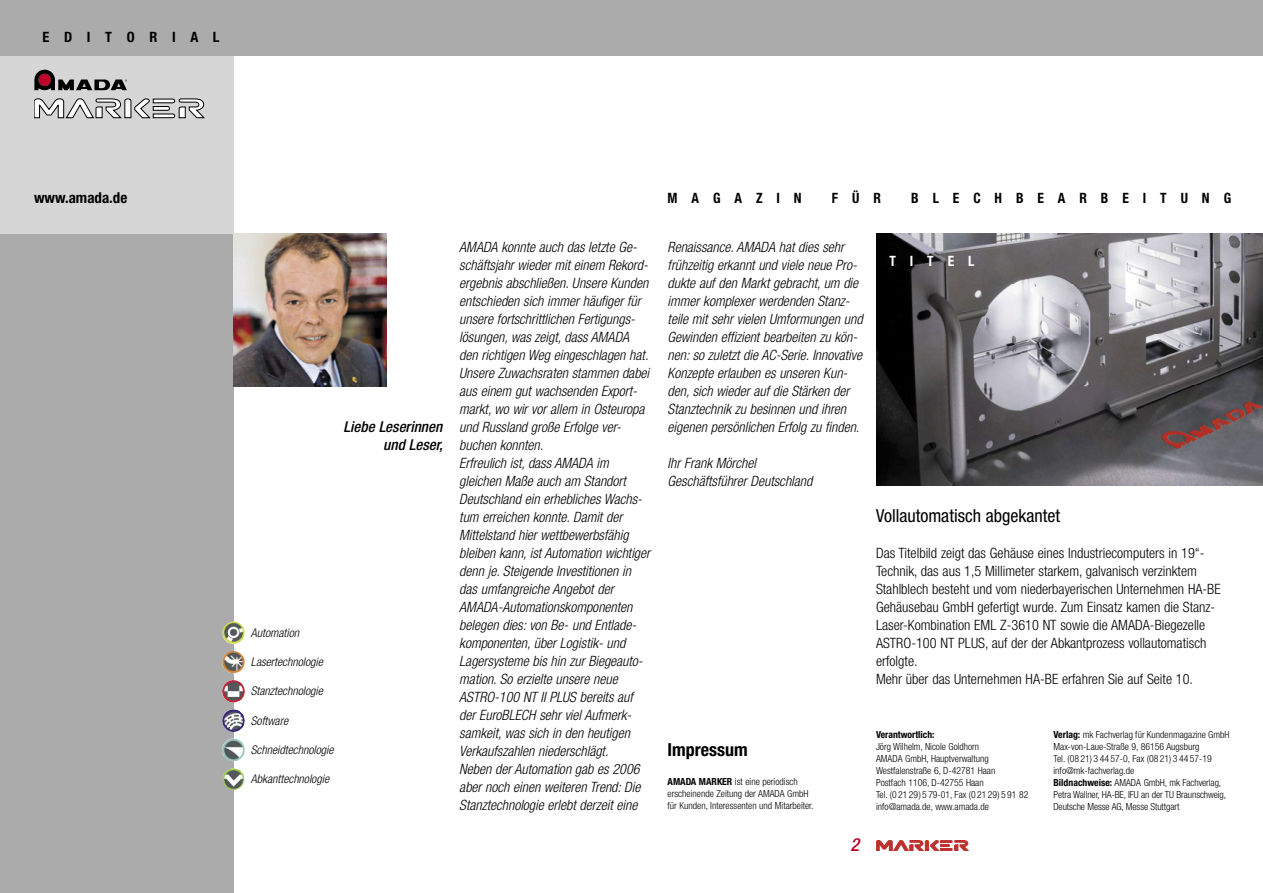
<style>
.page{position:relative;width:1263px;height:893px;background:#fff}
.page>*{position:absolute;margin:0;border:0;box-sizing:border-box;transform-origin:0 0}
.t1{font:condensed 18px "Helvetica Neue";color:#000}
.t2{font:700 condensed 18px "Helvetica Neue";color:#000}
.t3{font:italic 500 condensed 18px "Helvetica Neue";color:#bd002b}
.t4{font:italic 500 condensed 15px/18px "Helvetica Neue";color:#000;text-align:right}
.t5{font:700 condensed 15px "Helvetica Neue";color:#000}
.t6{font:italic 300 condensed 14.25px/18px "Helvetica Neue";color:#000}
.t7{font:300 condensed 14.25px/18px "Helvetica Neue";color:#000}
.t8{font:700 condensed 14.25px "Helvetica Neue";letter-spacing:1.03em;color:#000;scale:.95 1}
.t9{font:700 condensed 14.25px "Helvetica Neue";letter-spacing:1.03em;color:#000}
.t10{font:700 condensed 14.25px "Helvetica Neue";letter-spacing:1.03em;color:#fff;scale:.95 1}
.t11{font:italic 300 condensed 12px "Helvetica Neue";color:#000}
.t12{font:300 condensed 9.75px/12px "Helvetica Neue";color:#000}
.t13{font:700 condensed 9.75px "Helvetica Neue";color:#000}
.s1{font-weight:700}
</style>
<div class="page">
<div style="left:0;top:0;width:234px;height:893px;background:#d6d6d6"></div>
<div style="left:0;top:234px;width:234px;height:659px;background:#ababab"></div>
<img style="left:234px;top:234px;width:153px;height:153px">
<img style="left:876px;top:234px;width:387px;height:252px">
<svg style="left:876px;top:840px;width:92px;height:11px"></svg>
<svg style="left:34px;top:99px;width:170px;height:19px"></svg>
<svg style="left:34px;top:70px;width:93px;height:20px"></svg>
<img style="left:222px;top:622px;width:23px;height:52px">
<div style="left:0;top:0;width:1263px;height:55px;background:#ababab"></div>
<p class="t9" style="left:43px;top:28px;width:179px">EDITORIAL</p>
<p class="t5" style="left:34px;top:188px;width:95px">www.amada.de</p>
<p class="t4" style="left:344px;top:417px;width:101px">Liebe Leserinnen und Leser,</p>
<p class="t11" style="left:251px;top:626px;width:50px">Automation</p>
<p class="t11" style="left:251px;top:655px;width:74px">Lasertechnologie</p>
<p class="t11" style="left:251px;top:684px;width:73px">Stanztechnologie</p>
<p class="t11" style="left:251px;top:713px;width:39px">Software</p>
<p class="t11" style="left:251px;top:743px;width:84px">Schneidtechnologie</p>
<p class="t11" style="left:251px;top:772px;width:80px">Abkanttechnologie</p>
<p class="t6" style="left:459px;top:238px;width:192px">AMADA konnte auch das letzte Ge&shy;schäftsjahr wieder mit einem Rekord&shy;ergebnis abschließen. Unsere Kunden entschieden sich immer häufiger für unsere fortschrittlichen Fertigungs&shy;lösungen, was zeigt, dass AMADA den richtigen Weg eingeschlagen hat.<br>Unsere Zuwachsraten stammen dabei aus einem gut wachsenden Export&shy;markt, wo wir vor allem in Osteuropa und Russland große Erfolge ver&shy;buchen konnten.<br>Erfreulich ist, dass AMADA im gleichen Maße auch am Standort Deutschland ein erhebliches Wachs&shy;tum erreichen konnte. Damit der Mittelstand hier wettbewerbsfähig bleiben kann, ist Automation wichtiger denn je. Steigende Investitionen in das umfangreiche Angebot der AMADA-Automationskomponenten belegen dies: von Be- und Entlade&shy;komponenten, über Logistik- und Lagersysteme bis hin zur Biegeauto&shy;mation. So erzielte unsere neue ASTRO-100 NT II PLUS bereits auf der EuroBLECH sehr viel Aufmerk&shy;samkeit, was sich in den heutigen Verkaufszahlen niederschlägt.<br>Neben der Automation gab es 2006 aber noch einen weiteren Trend: Die Stanztechnologie erlebt derzeit eine</p>
<p class="t8" style="left:668px;top:189px;width:143px">MAGAZIN</p>
<p class="t8" style="left:832px;top:189px;width:53px">FÜR</p>
<p class="t8" style="left:911px;top:189px;width:338px">BLECHBEARBEITUNG</p>
<p class="t6" style="left:668px;top:238px;width:196px">Renaissance. AMADA hat dies sehr frühzeitig erkannt und viele neue Pro&shy;dukte auf den Markt gebracht, um die immer komplexer werdenden Stanz&shy;teile mit sehr vielen Umformungen und Gewinden effizient bearbeiten zu kön&shy;nen: so zuletzt die AC-Serie. Innovative Konzepte erlauben es unseren Kun&shy;den, sich wieder auf die Stärken der Stanztechnik zu besinnen und ihren eigenen persönlichen Erfolg zu finden.</p>
<p class="t6" style="left:668px;top:454px;width:146px">Ihr Frank Mörchel<br>Geschäftsführer Deutschland</p>
<p class="t10" style="left:889px;top:252px;width:91px">TITEL</p>
<p class="t1" style="left:876px;top:505px;width:186px">Vollautomatisch abgekantet</p>
<p class="t7" style="left:876px;top:544px;width:346px">Das Titelbild zeigt das Gehäuse eines Industriecomputers in 19“- Tech nik, das aus 1,5 Millimeter starkem, galvanisch verzinktem Stahlblech besteht und vom niederbayerischen Unternehmen HA-BE Gehäusebau GmbH gefertigt wurde. Zum Einsatz kamen die Stanz-Laser-Kombination EML Z-3610 NT sowie die AMADA-Biegezelle ASTRO-100 NT PLUS, auf der der Abkantprozess vollautomatisch erfolgte.<br>Mehr über das Unternehmen HA-BE erfahren Sie auf Seite 10.</p>
<p class="t2" style="left:668px;top:739px;width:82px">Impressum</p>
<p class="t12" style="left:668px;top:776px;width:147px"><span class="s1">AMADA MARKER</span> ist eine periodisch erscheinende Zeitung der AMADA GmbH für Kunden, Interessenten und Mitarbeiter.</p>
<p class="t3" style="left:850px;top:834px;width:10px">2</p>
<p class="t13" style="left:876px;top:728px;width:60px">Verantwortlich:</p>
<p class="t12" style="left:876px;top:740px;width:154px">Jörg Wilhelm, Nicole Goldhorn<br>AMADA GmbH, Hauptverwaltung<br>Westfalenstraße 6, D-42781 Haan<br>Postfach 1106, D-42755 Haan<br>Tel. (0 21 29) 5 79-01, Fax (0 21 29) 5 91 82 info@amada.de, www.amada.de</p>
<p class="t12" style="left:1053px;top:728px;width:178px"><span class="s1">Verlag:</span> mk Fachverlag für Kundenmagazine GmbH Max-von-Laue-Straße 9, 86156 Augsburg<br>Tel. (08 21) 3 44 57-0, Fax (08 21) 3 44 57-19 info@mk-fachverlag.de<br><span class="s1">Bildnachweise:</span> AMADA GmbH, mk Fachverlag, Petra Wallner, HA-BE, IFU an der TU Braunschweig, Deutsche Messe AG, Messe Stuttgart</p>
</div>
